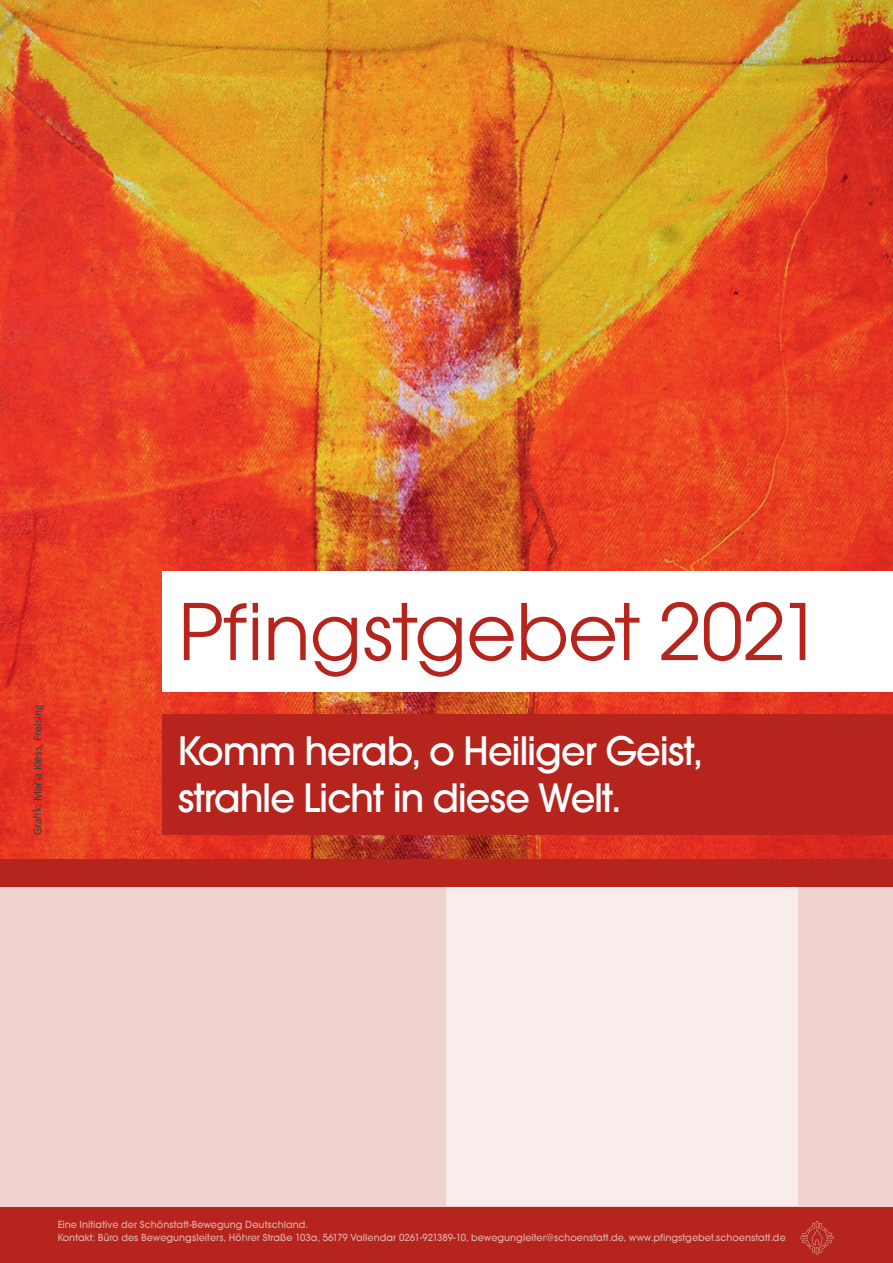
<style>
.page{position:relative;width:893px;height:1263px;background:#b5241d}
.page>*{position:absolute;margin:0;border:0;box-sizing:border-box;transform-origin:0 0}
.t1{font:85.35px "Avignon Pro";letter-spacing:-.01em;color:#b5241d}
.t2{font:500 42.6px/47px "Avignon Pro";letter-spacing:-.025em;color:#fff}
.t3{font:11.7px "Calibri";color:#3c3c3d}
.t4{font:500 10.65px/12.8px "Avignon Pro";color:#fff}
</style>
<div class="page">
<div style="left:0;top:887px;width:893px;height:319px;background:#f0d3d1"></div>
<div style="left:447px;top:887px;width:351px;height:319px;background:#f9edec"></div>
<img style="left:0;top:0;width:893px;height:858px">
<div style="left:163px;top:714px;width:730px;height:121px;background:#b5241d"></div>
<svg style="left:800px;top:1221px;width:34px;height:33px"></svg>
<div style="left:163px;top:571px;width:730px;height:121px;background:#fff"></div>
<p class="t3" style="left:30px;top:835px;width:133px;rotate:-90deg">Grafik: Maria Kiess, Freising</p>
<h1 class="t1" style="left:178px;top:567px;width:645px">Pfingstgebet 2021</h1>
<h2 class="t2" style="left:178px;top:723px;width:526px">Komm herab, o Heiliger Geist, strahle Licht in diese Welt.</h2>
<p class="t4" style="left:57px;top:1217px;width:730px">Eine Initiative der Schönstatt-Bewegung Deutschland.<br>Kontakt: Büro des Bewegungsleiters, Höhrer Straße 103a, 56179 Vallendar 0261-921389-10, bewegungleiter@schoenstatt.de, www.pfingstgebet.schoenstatt.de</p>
</div>
